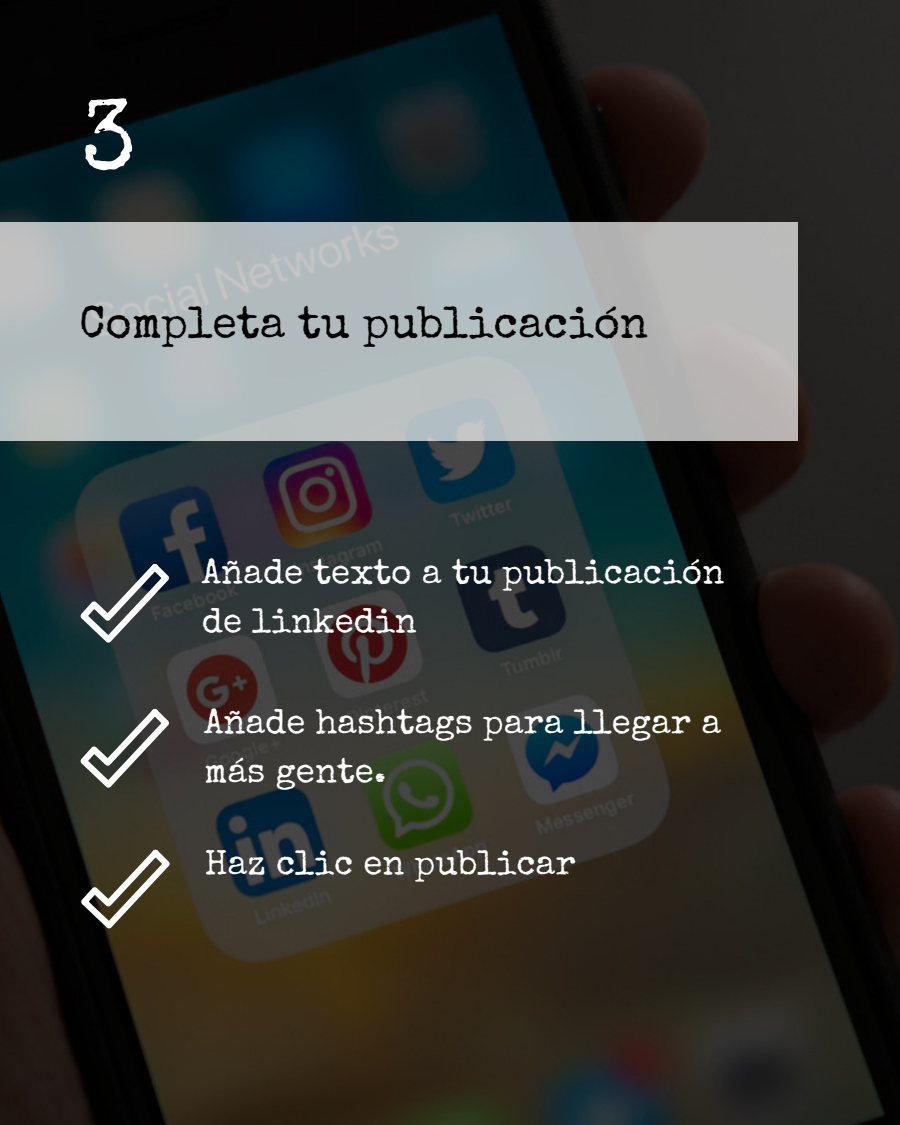
<style>
.page{position:relative;width:900px;height:1125px;background:#fff}
.page>*{position:absolute;margin:0;border:0;box-sizing:border-box;transform-origin:0 0}
.t1{font:100px "Special Elite";color:#fff}
.t2{font:45px "Special Elite";color:#000}
.t3{font:35px/48.8px "Special Elite";color:#fff}
</style>
<div class="page">
<img style="left:0;top:0;width:900px;height:1125px">
<div style="left:0;top:222px;width:797px;height:219px;background:linear-gradient(to right,#b5bfc2,#b6b8b9)"></div>
<svg style="left:80px;top:562px;width:89px;height:81px"></svg>
<svg style="left:80px;top:707px;width:89px;height:81px"></svg>
<svg style="left:81px;top:848px;width:89px;height:81px"></svg>
<h1 class="t1" style="left:81px;top:97px;width:57px">3</h1>
<p class="t2" style="left:80px;top:306px;width:570px">Completa tu publicación</p>
<p class="t3" style="left:202px;top:551px;width:524px">Añade texto a tu publicación de linkedin</p>
<p class="t3" style="left:204px;top:702px;width:519px">Añade hashtags para llegar a más gente.</p>
<p class="t3" style="left:205px;top:843px;width:372px">Haz clic en publicar</p>
</div>
